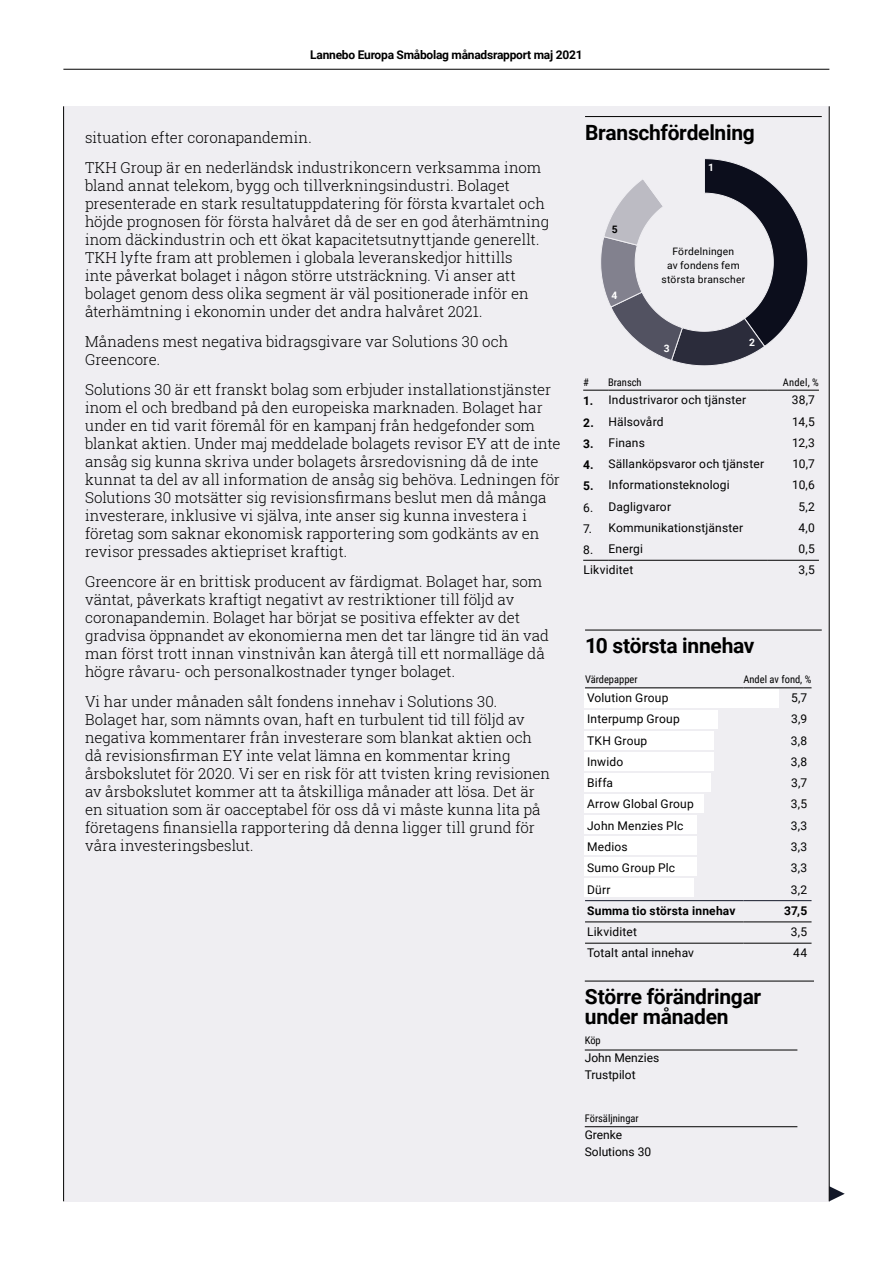
<style>
.page{position:relative;width:893px;height:1263px;background:#fff}
.page>*{position:absolute;margin:0;border:0;box-sizing:border-box;transform-origin:0 0}
.t1{font:700 21px/19.5px "Roboto";letter-spacing:-.015em;color:#000}
.t2{font:300 15px/18px "Roboto Slab";color:#000}
.t3{font:12px/21.1px "Roboto";letter-spacing:.015em;color:#000}
.t4{font:700 12px/21.3px "Roboto";letter-spacing:-.02em;color:#000;text-align:justify}
.t5{font:700 12px "Roboto";letter-spacing:.02em;color:#000}
.t6{font:10.5px "Roboto Condensed";color:#000}
.t7{font:10.2px/14.1px "Roboto";letter-spacing:.025em;color:#000;text-align:center}
.t8{font:700 10.2px "Roboto";color:#fff}
.t9{font:700 10.2px "Roboto";color:#000}
</style>
<div class="page">
<div style="left:64px;top:106px;width:765px;height:1095px;background:#efeef2"></div>
<svg style="left:830px;top:1186px;width:15px;height:15px"></svg>
<div style="left:584px;top:689px;width:195px;height:19px;background:#fff"></div>
<div style="left:584px;top:710px;width:133px;height:19px;background:#fff"></div>
<div style="left:584px;top:731px;width:130px;height:19px;background:#fff"></div>
<div style="left:584px;top:752px;width:130px;height:19px;background:#fff"></div>
<div style="left:584px;top:773px;width:126px;height:19px;background:#fff"></div>
<div style="left:584px;top:794px;width:120px;height:19px;background:#fff"></div>
<div style="left:584px;top:815px;width:113px;height:19px;background:#fff"></div>
<div style="left:584px;top:836px;width:113px;height:19px;background:#fff"></div>
<div style="left:584px;top:857px;width:113px;height:19px;background:#fff"></div>
<div style="left:584px;top:878px;width:109px;height:19px;background:#fff"></div>
<hr style="left:63px;top:106px;width:1px;height:1095px;background:#000">
<hr style="left:829px;top:106px;width:1px;height:1095px;background:#000">
<hr style="left:585px;top:116px;width:237px;height:1px;background:#000">
<hr style="left:585px;top:630px;width:237px;height:1px;background:#000">
<hr style="left:585px;top:900px;width:158px;height:1px;background:#131829">
<hr style="left:743px;top:900px;width:68px;height:1px;background:#131829">
<hr style="left:585px;top:688px;width:158px;height:1px;background:#000">
<hr style="left:743px;top:688px;width:68px;height:1px;background:#000">
<hr style="left:585px;top:922px;width:158px;height:1px;background:#000">
<hr style="left:743px;top:922px;width:68px;height:1px;background:#000">
<hr style="left:585px;top:943px;width:158px;height:1px;background:#000">
<hr style="left:743px;top:943px;width:68px;height:1px;background:#000">
<svg style="left:601px;top:158px;width:207px;height:208px"></svg>
<hr style="left:585px;top:981px;width:229px;height:1px;background:#000">
<hr style="left:585px;top:1050px;width:212px;height:1px;background:#000">
<hr style="left:585px;top:1126px;width:212px;height:1px;background:#000">
<svg style="left:583px;top:560px;width:25px;height:1px"></svg>
<hr style="left:608px;top:560px;width:160px;height:1px;background:#000">
<hr style="left:768px;top:560px;width:51px;height:1px;background:#000">
<hr style="left:608px;top:390px;width:160px;height:1px;background:#000">
<hr style="left:768px;top:390px;width:51px;height:1px;background:#000">
<svg style="left:583px;top:390px;width:25px;height:1px"></svg>
<hr style="left:63px;top:69px;width:766px;height:1px;background:#000">
<p class="t4" style="left:310px;top:43px;width:274px">Lannebo Europa Småbolag månadsrapport maj 2021</p>
<p class="t2" style="left:85px;top:122px;width:457px;line-height:30px">situation efter coronapandemin.<br>TKH Group är en nederländsk industrikoncern verksamma inom</p>
<p class="t2" style="left:85px;top:176px;width:466px">bland annat telekom, bygg och tillverkningsindustri. Bolaget presenterade en stark resultatuppdatering för första kvartalet och höjde prognosen för första halvåret då de ser en god återhämtning inom däckindustrin och ett ökat kapacitetsutnyttjande generellt.<br>TKH lyfte fram att problemen i globala leveranskedjor hittills<br>inte påverkat bolaget i någon större utsträckning. Vi anser att bolaget genom dess olika segment är väl positionerade inför en återhämtning i ekonomin under det andra halvåret 2021.</p>
<p class="t2" style="left:85px;top:332px;width:425px">Månadens mest negativa bidragsgivare var Solutions 30 och<br>Greencore.</p>
<p class="t2" style="left:85px;top:380px;width:477px">Solutions 30 är ett franskt bolag som erbjuder installationstjänster inom el och bredband på den europeiska marknaden. Bolaget har under en tid varit föremål för en kampanj från hedgefonder som blankat aktien. Under maj meddelade bolagets revisor EY att de inte ansåg sig kunna skriva under bolagets årsredovisning då de inte kunnat ta del av all information de ansåg sig behöva. Ledningen för Solutions 30 motsätter sig revisionsfirmans beslut men då många investerare, inklusive vi själva, inte anser sig kunna investera i företag som saknar ekonomisk rapportering som godkänts av en revisor pressades aktiepriset kraftigt.</p>
<p class="t2" style="left:85px;top:572px;width:466px">Greencore är en brittisk producent av färdigmat. Bolaget har, som väntat, påverkats kraftigt negativt av restriktioner till följd av coronapandemin. Bolaget har börjat se positiva effekter av det gradvisa öppnandet av ekonomierna men det tar längre tid än vad man först trott innan vinstnivån kan återgå till ett normalläge då högre råvaru- och personalkostnader tynger bolaget.</p>
<p class="t2" style="left:85px;top:692px;width:467px">Vi har under månaden sålt fondens innehav i Solutions 30.<br>Bolaget har, som nämnts ovan, haft en turbulent tid till följd av negativa kommentarer från investerare som blankat aktien och då revisionsfirman EY inte velat lämna en kommentar kring årsbokslutet för 2020. Vi ser en risk för att tvisten kring revisionen av årsbokslutet kommer att ta åtskilliga månader att lösa. Det är en situation som är oacceptabel för oss då vi måste kunna lita på företagens finansiella rapportering då denna ligger till grund för våra investeringsbeslut.</p>
<h1 class="t1" style="left:585px;top:122px;width:171px">Branschfördelning</h1>
<p class="t9" style="left:612px;top:222px;width:7px">5</p>
<p class="t8" style="left:611px;top:288px;width:7px">4</p>
<p class="t8" style="left:708px;top:160px;width:7px">1</p>
<p class="t7" style="left:662px;top:244px;width:85px">Fördelningen<br>av fondens fem största branscher</p>
<p class="t8" style="left:664px;top:341px;width:7px">3</p>
<p class="t8" style="left:749px;top:335px;width:7px">2</p>
<p class="t6" style="left:583px;top:374px;width:7px">#</p>
<p class="t6" style="left:608px;top:374px;width:35px">Bransch</p>
<p class="t6" style="left:783px;top:374px;width:38px">Andel, %</p>
<p class="t4" style="left:583px;top:390px;width:12px">1.<br>2.<br>3.<br>4.<br>5.</p>
<p class="t3" style="left:583px;top:496px;width:12px;text-align:justify">6.<br>7.<br>8.</p>
<p class="t3" style="left:608px;top:389px;width:139px">Industrivaror och tjänster</p>
<p class="t3" style="left:792px;top:389px;width:25px">38,7</p>
<p class="t3" style="left:608px;top:410px;width:57px">Hälsovård</p>
<p class="t3" style="left:792px;top:410px;width:24px">14,5</p>
<p class="t3" style="left:608px;top:432px;width:38px">Finans</p>
<p class="t3" style="left:792px;top:432px;width:24px">12,3</p>
<p class="t3" style="left:608px;top:453px;width:157px">Sällanköpsvaror och tjänster</p>
<p class="t3" style="left:792px;top:453px;width:24px">10,7</p>
<p class="t3" style="left:608px;top:474px;width:123px">Informationsteknologi</p>
<p class="t3" style="left:792px;top:474px;width:24px">10,6</p>
<p class="t3" style="left:608px;top:495px;width:64px">Dagligvaror</p>
<p class="t3" style="left:798px;top:495px;width:18px">5,2</p>
<p class="t3" style="left:608px;top:517px;width:136px">Kommunikationstjänster</p>
<p class="t3" style="left:798px;top:517px;width:18px">4,0</p>
<p class="t3" style="left:608px;top:538px;width:36px">Energi</p>
<p class="t3" style="left:799px;top:538px;width:18px">0,5</p>
<p class="t3" style="left:583px;top:559px;width:52px">Likviditet</p>
<p class="t3" style="left:798px;top:559px;width:18px">3,5</p>
<h1 class="t1" style="left:585px;top:635px;width:171px">10 största innehav</h1>
<p class="t6" style="left:585px;top:672px;width:54px">Värdepapper</p>
<p class="t6" style="left:743px;top:672px;width:69px">Andel av fond, %</p>
<p class="t3" style="left:587px;top:687px;width:83px">Volution Group</p>
<p class="t3" style="left:791px;top:687px;width:18px">5,7</p>
<p class="t3" style="left:587px;top:708px;width:94px">Interpump Group</p>
<p class="t3" style="left:791px;top:708px;width:17px">3,9</p>
<p class="t3" style="left:587px;top:729px;width:62px">TKH Group</p>
<p class="t3" style="left:791px;top:729px;width:18px">3,8</p>
<p class="t3" style="left:587px;top:751px;width:38px">Inwido</p>
<p class="t3" style="left:791px;top:751px;width:18px">3,8</p>
<p class="t3" style="left:587px;top:772px;width:28px">Biffa</p>
<p class="t3" style="left:791px;top:772px;width:18px">3,7</p>
<p class="t3" style="left:587px;top:793px;width:108px">Arrow Global Group</p>
<p class="t3" style="left:791px;top:793px;width:18px">3,5</p>
<p class="t3" style="left:587px;top:814px;width:98px">John Menzies Plc</p>
<p class="t3" style="left:791px;top:814px;width:18px">3,3</p>
<p class="t3" style="left:587px;top:836px;width:42px">Medios</p>
<p class="t3" style="left:791px;top:836px;width:18px">3,3</p>
<p class="t3" style="left:587px;top:857px;width:90px">Sumo Group Plc</p>
<p class="t3" style="left:791px;top:857px;width:18px">3,3</p>
<p class="t3" style="left:587px;top:878px;width:25px">Dürr</p>
<p class="t3" style="left:791px;top:878px;width:18px">3,2</p>
<p class="t5" style="left:587px;top:902px;width:150px">Summa tio största innehav</p>
<p class="t4" style="left:784px;top:899px;width:25px">37,5</p>
<p class="t3" style="left:587px;top:921px;width:52px">Likviditet</p>
<p class="t3" style="left:791px;top:921px;width:18px">3,5</p>
<p class="t3" style="left:587px;top:942px;width:108px">Totalt antal innehav</p>
<p class="t3" style="left:793px;top:942px;width:16px">44</p>
<h1 class="t1" style="left:585px;top:986px;width:178px">Större förändringar under månaden</h1>
<p class="t6" style="left:585px;top:1032px;width:18px">Köp</p>
<p class="t3" style="left:585px;top:1049px;width:76px;line-height:17px">John Menzies<br>Trustpilot</p>
<p class="t6" style="left:585px;top:1111px;width:55px">Försäljningar</p>
<p class="t3" style="left:585px;top:1125px;width:68px;line-height:17.2px">Grenke<br>Solutions 30</p>
</div>
